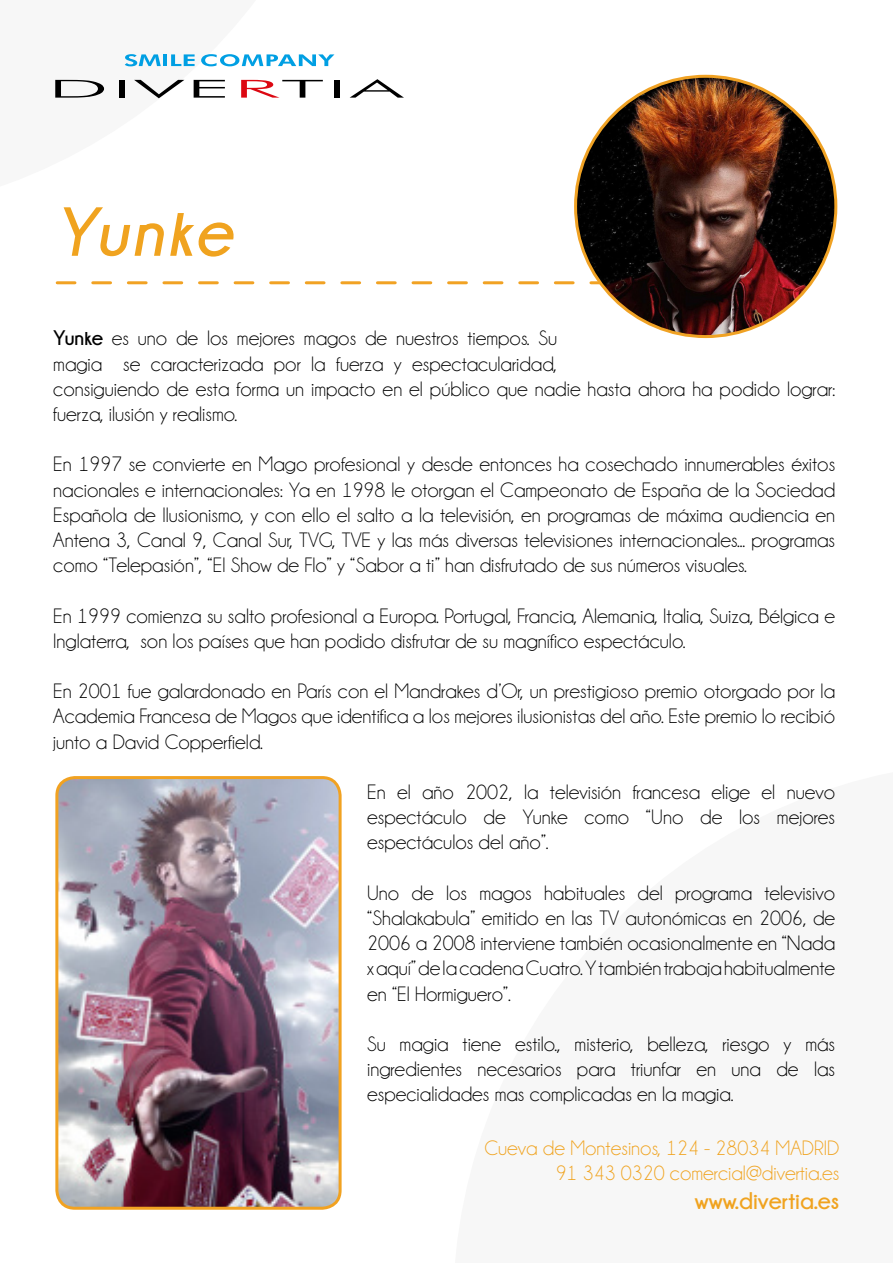
<style>
.page{position:relative;width:893px;height:1263px;background:#fff}
.page>*{position:absolute;margin:0;border:0;box-sizing:border-box;transform-origin:0 0}
.t1{font:italic 700 69px "Champagne&Limousines";letter-spacing:.04em;color:#f0a31f}
.t2{font:700 24px "Champagne&Limousines";color:#f0a31f}
.t3{font:21px/25.2px "Champagne&Limousines";color:#000;text-align:justify}
.t4{font:21px/25.2px "Champagne&Limousines";color:#f0a31f;text-align:right}
.s1{font-weight:700}
</style>
<div class="page">
<svg style="left:57px;top:281px;width:544px;height:3px"></svg>
<img style="left:576px;top:76px;width:260px;height:261px;border-radius:130px">
<img style="left:59px;top:780px;width:279px;height:426px">
<div style="left:55px;top:776px;width:287px;height:434px;border:3px solid #f1a221;border-radius:18px"></div>
<svg style="left:55px;top:80px;width:49px;height:18px"></svg>
<div style="left:119px;top:80px;width:6px;height:18px;background:#000"></div>
<svg style="left:134px;top:80px;width:50px;height:18px"></svg>
<svg style="left:194px;top:80px;width:31px;height:18px"></svg>
<svg style="left:241px;top:80px;width:82px;height:18px"></svg>
<div style="left:335px;top:80px;width:5px;height:18px;background:#000"></div>
<svg style="left:350px;top:79px;width:54px;height:19px"></svg>
<svg style="left:125px;top:54px;width:36px;height:12px"></svg>
<hr style="left:163px;top:54px;width:4px;height:12px;background:#009fe3">
<svg style="left:171px;top:54px;width:24px;height:12px"></svg>
<svg style="left:201px;top:54px;width:133px;height:12px"></svg>
<h1 class="t1" style="left:54px;top:194px;width:179px">Yunke</h1>
<p class="t3" style="left:53px;top:326px;width:783px;text-align:left"><span class="s1">Yunke</span> es uno de los mejores magos de nuestros tiempos. Su<br>magia se caracterizada por la fuerza y espectacularidad,<br>consiguiendo de esta forma un impacto en el público que nadie hasta ahora ha podido lograr: fuerza, ilusión y realismo.</p>
<p class="t3" style="left:53px;top:452px;width:783px">En 1997 se convierte en Mago profesional y desde entonces ha cosechado innumerables éxitos nacionales e internacionales: Ya en 1998 le otorgan el Campeonato de España de la Sociedad Española de Ilusionismo, y con ello el salto a la televisión, en programas de máxima audiencia en Antena 3, Canal 9, Canal Sur, TVG, TVE y las más diversas televisiones internacionales... programas como “Telepasión”, “El Show de Flo” y “Sabor a ti” han disfrutado de sus números visuales.</p>
<p class="t3" style="left:53px;top:603px;width:783px">En 1999 comienza su salto profesional a Europa. Portugal, Francia, Alemania, Italia, Suiza, Bélgica e<br>Inglaterra, son los países que han podido disfrutar de su magnífico espectáculo.</p>
<p class="t3" style="left:53px;top:679px;width:783px">En 2001 fue galardonado en París con el Mandrakes d’Or, un prestigioso premio otorgado por la Academia Francesa de Magos que identifica a los mejores ilusionistas del año. Este premio lo recibió junto a David Copperfield.</p>
<p class="t3" style="left:367px;top:780px;width:470px">En el año 2002, la televisión francesa elige el nuevo espectáculo de Yunke como “Uno de los mejores espectáculos del año”.</p>
<p class="t3" style="left:367px;top:880px;width:470px">Uno de los magos habituales del programa televisivo “Shalakabula” emitido en las TV autonómicas en 2006, de 2006 a 2008 interviene también ocasionalmente en “Nada x aquí” de la cadena Cuatro. Y también trabaja habitualmente en “El Hormiguero”.</p>
<p class="t3" style="left:367px;top:1032px;width:470px">Su magia tiene estilo., misterio, belleza, riesgo y más ingredientes necesarios para triunfar en una de las especialidades mas complicadas en la magia.</p>
<p class="t4" style="left:484px;top:1136px;width:357px">Cueva de Montesinos, 124 - 28034 MADRID<br>91 343 0320 comercial@divertia.es</p>
<p class="t2" style="left:695px;top:1188px;width:146px">www.divertia.es</p>
</div>
